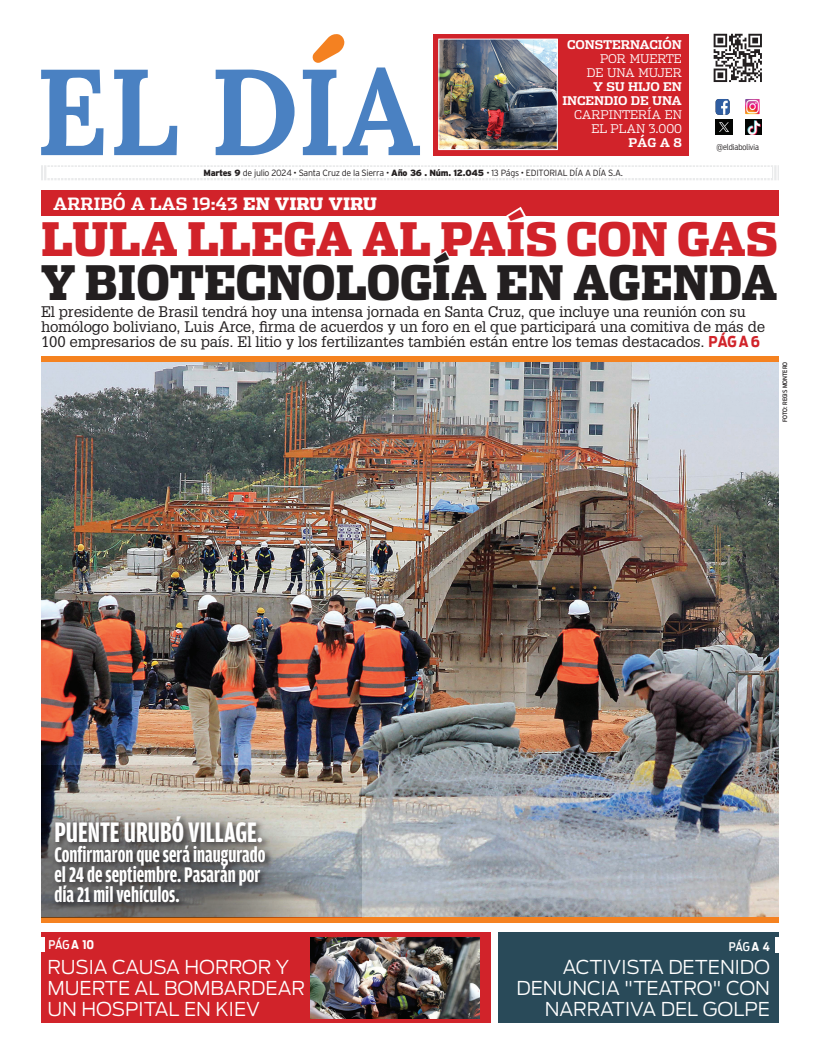
<style>
.page{position:relative;width:820px;height:1056px;background:#fff}
.page>*{position:absolute;margin:0;border:0;box-sizing:border-box;transform-origin:0 0}
.t1{font:900 47.3px "Dispatch Cond";color:#231f20}
.t2{font:900 45.9px "Dispatch Cond";letter-spacing:-.01em;color:#d1232a;scale:1.05 1}
.t3{font:700 30px "Amplitude Comp";color:#fff;scale:.95 1}
.t4{font:700 22.5px/20px "Amplitude Comp";color:#fff;scale:.95 1}
.t5{font:300 19px/21px "Antenna";color:#fff;text-align:right}
.t6{font:700 17px "Dispatch";color:#fff;scale:.95 1}
.t7{font:15px/15.1px "Glypha";letter-spacing:-.01em;color:#231f20}
.t8{font:300 12px/14px "Dispatch";letter-spacing:-.01em;color:#fff;text-align:right}
.t9{font:500 12px "Antenna Cond";letter-spacing:-.02em;color:#fff}
.t10{font:300 9px "Interstate";letter-spacing:-.03em;color:#231f20}
.t11{font:300 8px "Antenna Cond";color:#231f20}
.t12{font:500 6px "Antenna Cond";letter-spacing:.015em;color:#231f20}
.s1{font-weight:700}
.s2{font-weight:900}
.s3{font-family:"Antenna Cond";font-weight:700;color:#d1232a}
</style>
<div class="page">
<div style="left:41px;top:190px;width:737px;height:26px;background:#d1232a"></div>
<img style="left:41px;top:362px;width:737px;height:555px">
<div style="left:41px;top:917px;width:737px;height:5px;background:#f58220"></div>
<div style="left:41px;top:357px;width:737px;height:5px;background:#f58220"></div>
<img style="left:41px;top:766px;width:321px;height:151px">
<div style="left:52px;top:814px;width:221px;height:96px;background:#231f20;opacity:.8"></div>
<div style="left:498px;top:932px;width:280px;height:91px;background:#294a59"></div>
<div style="left:774px;top:937px;width:8px;height:15px;background:#fff"></div>
<div style="left:41px;top:932px;width:449px;height:91px;background:#d1232a"></div>
<div style="left:37px;top:937px;width:8px;height:14px;background:#fff"></div>
<img style="left:310px;top:937px;width:169px;height:81px">
<svg style="left:41px;top:165px;width:736px;height:15px"></svg>
<div style="left:48px;top:168px;width:724px;height:10px;background:#fff"></div>
<svg style="left:713px;top:34px;width:48px;height:48px"></svg>
<div style="left:432px;top:34px;width:256px;height:121px;background:#d1232a"></div>
<img style="left:440px;top:41px;width:115px;height:107px">
<div style="left:438px;top:39px;width:119px;height:111px;border:1px solid #fff"></div>
<svg style="left:41px;top:70px;width:62px;height:85px"></svg>
<svg style="left:114px;top:70px;width:63px;height:85px"></svg>
<svg style="left:215px;top:70px;width:79px;height:85px"></svg>
<svg style="left:303px;top:34px;width:117px;height:121px"></svg>
<img style="left:745px;top:119px;width:16px;height:16px">
<img style="left:715px;top:120px;width:16px;height:15px">
<img style="left:745px;top:99px;width:14px;height:15px">
<img style="left:715px;top:99px;width:14px;height:16px">
<p class="t8" style="left:562px;top:37px;width:121px"><span class="s1">CONSTERNACIÓN<br></span>POR MUERTE<br>DE UNA MUJER<br><span class="s1">Y SU HIJO EN<br>INCENDIO DE UNA<br></span>CARPINTERÍA EN<br>EL PLAN 3.000<br><span class="s1">PÁG A 8</span></p>
<p class="t10" style="left:203px;top:168px;width:420px"><span class="s2">Martes 9</span> de julio 2024 • Santa Cruz de la Sierra • <span class="s2">Año 36 . Núm. 12.045</span> • 13 Págs • EDITORIAL DÍA A DÍA S.A.</p>
<p class="t11" style="left:716px;top:143px;width:44px">@eldiabolivia</p>
<p class="t6" style="left:53px;top:192px;width:342px">ARRIBÓ A LAS 19:43 <span class="s2">EN VIRU VIRU</span></p>
<p class="t2" style="left:41px;top:209px;width:703px">LULA LLEGA AL PAÍS CON GAS</p>
<p class="t1" style="left:41px;top:252px;width:738px">Y BIOTECNOLOGÍA EN AGENDA</p>
<p class="t7" style="left:41px;top:303px;width:725px">El presidente de Brasil tendrá hoy una intensa jornada en Santa Cruz, que incluye una reunión con su homólogo boliviano, Luis Arce, firma de acuerdos y un foro en el que participará una comitiva de más de<br>100 empresarios de su país. El litio y los fertilizantes también están entre los temas destacados. <span class="s3">PÁG A 6</span></p>
<p class="t12" style="left:781px;top:422px;width:61px;rotate:-90deg">FOTO: Regis Montero</p>
<p class="t3" style="left:54px;top:816px;width:221px">Puente Urubó Village.</p>
<p class="t4" style="left:54px;top:844px;width:223px">Confirmaron que será inaugurado el 24 de septiembre. Pasarán por día 21 mil vehículos.</p>
<p class="t9" style="left:48px;top:937px;width:47px">PÁG <span class="s1">A 10</span></p>
<p class="t5" style="left:47px;top:956px;width:259px;text-align:left">RUSIA CAUSA HORROR Y<br>MUERTE AL BOMBARDEAR<br>UN HOSPITAL EN KIEV</p>
<p class="t9" style="left:728px;top:939px;width:42px">PÁG <span class="s1">A 4</span></p>
<p class="t5" style="left:516px;top:956px;width:255px">ACTIVISTA DETENIDO<br>DENUNCIA "TEATRO" CON<br>NARRATIVA DEL GOLPE</p>
</div>
